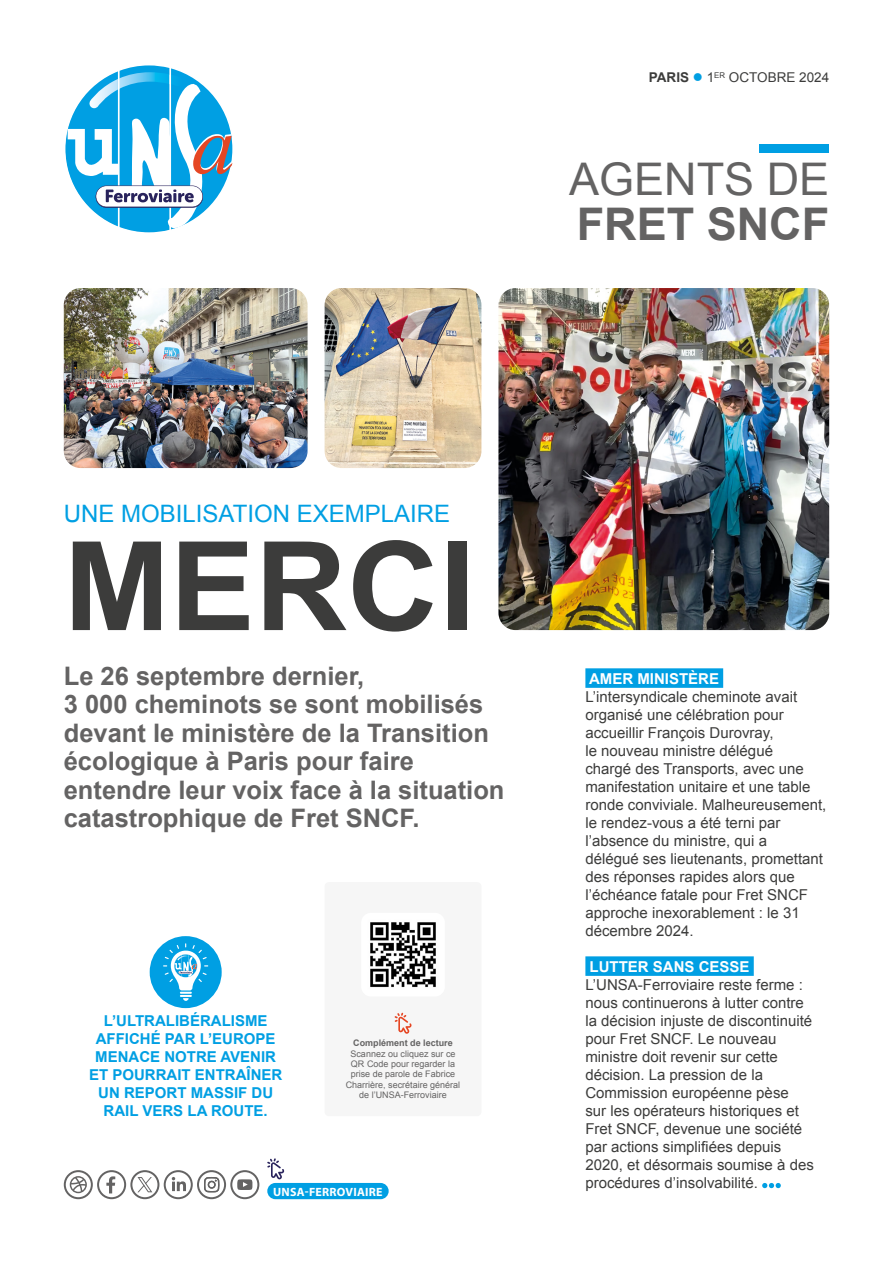
<style>
.page{position:relative;width:893px;height:1263px;background:#fff}
.page>*{position:absolute;margin:0;border:0;box-sizing:border-box;transform-origin:0 0}
.t1{font:700 123.6px "Arial";color:#3c3c3b}
.t2{font:45px "Arial";color:#646363}
.t3{font:700 45px "Arial";color:#646363}
.t4{font:700 25.5px/28.5px "Arial";color:#646363}
.t5{font:24px "Arial";color:#009fe3}
.t6{font:15px/18px "Arial";color:#3c3c3b}
.t7{font:700 15px/18px "Arial";color:#009fe3;text-align:center}
.t8{font:700 15px "Arial";color:#fff}
.t9{font:13.5px "Arial";color:#3c3c3b}
.t10{font:700 12px "Myriad Pro";letter-spacing:.02em;color:#fff}
.t11{font:9px/10.4px "Arial";color:#646363;text-align:center}
.t12{font:700 9px "Arial";color:#646363}
.s1{font-weight:700}
.s2{color:#009fe3}
</style>
<div class="page">
<svg style="left:65px;top:65px;width:168px;height:168px"></svg>
<div style="left:759px;top:144px;width:70px;height:8px;background:#009fe3"></div>
<svg style="left:267px;top:1158px;width:17px;height:22px"></svg>
<svg style="left:64px;top:1170px;width:195px;height:29px"></svg>
<div style="left:267px;top:1183px;width:122px;height:16px;background:#009fe3;border-radius:8px"></div>
<div style="left:150px;top:936px;width:72px;height:72px;background:#009fe3;border-radius:50%"></div>
<svg style="left:163px;top:943px;width:45px;height:58px"></svg>
<img style="left:498px;top:288px;width:331px;height:342px">
<img style="left:64px;top:288px;width:244px;height:180px">
<img style="left:325px;top:288px;width:156px;height:180px">
<div style="left:585px;top:668px;width:138px;height:20px;background:#009fe3"></div>
<div style="left:585px;top:956px;width:169px;height:20px;background:#009fe3"></div>
<svg style="left:762px;top:1183px;width:19px;height:5px"></svg>
<div style="left:325px;top:882px;width:156px;height:234px;background:#f6f6f6;border-radius:4px"></div>
<div style="left:361px;top:913px;width:84px;height:83px;background:#fff;border-radius:10px"></div>
<img style="left:370px;top:922px;width:66px;height:66px">
<svg style="left:395px;top:1013px;width:17px;height:21px"></svg>
<p class="t9" style="left:649px;top:69px;width:182px"><span class="s1">PARIS</span> <span class="s2">●</span> 1<sup>ER</sup> OCTOBRE 2024</p>
<h2 class="t2" style="left:569px;top:149px;width:262px">AGENTS DE</h2>
<h2 class="t3" style="left:577px;top:194px;width:254px">FRET SNCF</h2>
<h3 class="t5" style="left:64px;top:497px;width:388px">UNE MOBILISATION EXEMPLAIRE</h3>
<h1 class="t1" style="left:64px;top:505px;width:412px">MERCI</h1>
<h3 class="t4" style="left:64px;top:662px;width:442px">Le 26 septembre dernier,<br>3 000 cheminots se sont mobilisés devant le ministère de la Transition écologique à Paris pour faire entendre leur voix face à la situation catastrophique de Fret SNCF.</h3>
<p class="t7" style="left:89px;top:1012px;width:195px">L’ULTRALIBÉRALISME<br>AFFICHÉ PAR L’EUROPE<br>MENACE NOTRE AVENIR<br>ET POURRAIT ENTRAÎNER<br>UN REPORT MASSIF DU<br>RAIL VERS LA ROUTE.</p>
<p class="t12" style="left:353px;top:1037px;width:101px">Complément de lecture</p>
<p class="t11" style="left:346px;top:1048px;width:116px">Scannez ou cliquez sur ce<br>QR Code pour regarder la prise de parole de Fabrice<br>Charrière, secrétaire général de l’UNSA-Ferroviaire</p>
<p class="t10" style="left:273px;top:1184px;width:111px">UNSA-FERROVIAIRE</p>
<p class="t8" style="left:589px;top:669px;width:132px">AMER MINISTÈRE</p>
<p class="t6" style="left:585px;top:688px;width:242px">L’intersyndicale cheminote avait organisé une célébration pour accueillir François Durovray,<br>le nouveau ministre délégué<br>chargé des Transports, avec une manifestation unitaire et une table ronde conviviale. Malheureusement, le rendez-vous a été terni par l’absence du ministre, qui a<br>délégué ses lieutenants, promettant des réponses rapides alors que l’échéance fatale pour Fret SNCF approche inexorablement : le 31 décembre 2024.</p>
<p class="t8" style="left:590px;top:957px;width:162px">LUTTER SANS CESSE</p>
<p class="t6" style="left:585px;top:976px;width:230px">L’UNSA-Ferroviaire reste ferme : nous continuerons à lutter contre la décision injuste de discontinuité pour Fret SNCF. Le nouveau ministre doit revenir sur cette décision. La pression de la<br>Commission européenne pèse<br>sur les opérateurs historiques et<br>Fret SNCF, devenue une société par actions simplifiées depuis<br>2020, et désormais soumise à des procédures d’insolvabilité.</p>
</div>
